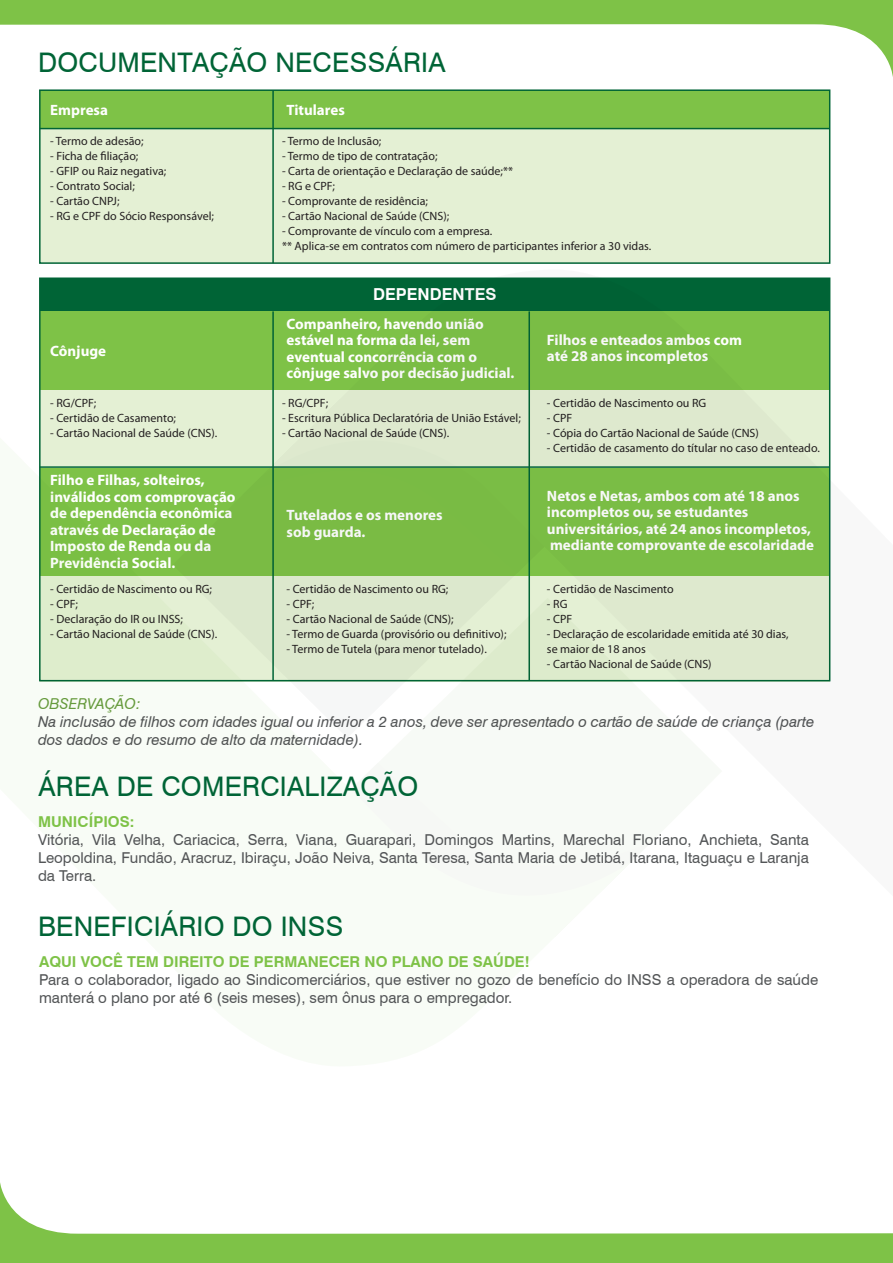
<style>
.page{position:relative;width:893px;height:1263px;background:#fff}
.page>*{position:absolute;margin:0;border:0;box-sizing:border-box;transform-origin:0 0}
.t1{font:27px "Swiss 721 BT";letter-spacing:.01em;color:#006436}
.t2{font:700 16.5px "Swiss 721 BT";color:#fff}
.t3{font:700 15px/16.5px "Myriad Pro";color:#fff}
.t4{font:15px/18px "Swiss 721 BT";color:#535557;text-align:justify}
.t5{font:italic 15px/18px "Swiss 721 BT";color:#535557}
.t6{font:700 15px "Swiss 721 BT";color:#7ec247}
.t7{font:italic 15px "Swiss 721 BT";color:#699d40}
.t8{font:12px/15px "Myriad Pro";color:#231f20}
</style>
<div class="page">
<div style="left:40px;top:129px;width:790px;height:133px;background:#e4f0d4"></div>
<div style="left:40px;top:90px;width:790px;height:39px;background:#7ec247"></div>
<div style="left:39px;top:89px;width:791px;height:175px;border:2px solid #006436"></div>
<hr style="left:272px;top:90px;width:2px;height:173px;background:#006436">
<hr style="left:40px;top:128px;width:790px;height:1px;background:#006436">
<div style="left:40px;top:390px;width:790px;height:77px;background:#e4f0d4"></div>
<div style="left:40px;top:311px;width:790px;height:79px;background:#7ec247"></div>
<div style="left:40px;top:278px;width:790px;height:33px;background:#006436"></div>
<svg style="left:39px;top:423px;width:133px;height:259px;fill:#deedcc"></svg>
<svg style="left:172px;top:466px;width:89px;height:216px;background:#b0d690"></svg>
<div style="left:242px;top:466px;width:19px;height:107px;background:#7abb44"></div>
<svg style="left:261px;top:277px;width:570px;height:405px;fill:#7ec247"></svg>
<svg style="left:0;top:0;width:893px;height:77px"></svg>
<svg style="left:0;top:1182px;width:893px;height:81px"></svg>
<h1 class="t1" style="left:38px;top:46px;width:409px">DOCUMENTAÇÃO NECESSÁRIA</h1>
<p class="t3" style="left:50px;top:102px;width:59px">Empresa</p>
<p class="t3" style="left:287px;top:102px;width:60px">Titulares</p>
<p class="t8" style="left:50px;top:134px;width:95px">- Termo de adesão;</p>
<p class="t8" style="left:50px;top:149px;width:90px">- Ficha de filiação;</p>
<p class="t8" style="left:50px;top:164px;width:118px">- GFIP ou Raiz negativa;</p>
<p class="t8" style="left:50px;top:179px;width:86px">- Contrato Social;</p>
<p class="t8" style="left:50px;top:194px;width:71px">- Cartão CNPJ;</p>
<p class="t8" style="left:50px;top:209px;width:165px">- RG e CPF do Sócio Responsável;</p>
<p class="t3" style="left:50px;top:343px;width:57px">Cônjuge</p>
<p class="t8" style="left:50px;top:396px;width:48px">- RG/CPF;</p>
<p class="t8" style="left:50px;top:411px;width:127px">- Certidão de Casamento;</p>
<p class="t8" style="left:50px;top:426px;width:169px">- Cartão Nacional de Saúde (CNS).</p>
<p class="t3" style="left:50px;top:472px;width:187px">Filho e Filhas, solteiros, inválidos com comprovação de dependência econômica através de Declaração de<br>Imposto de Renda ou da<br>Previdência Social.</p>
<p class="t8" style="left:50px;top:582px;width:163px">- Certidão de Nascimento ou RG;</p>
<p class="t8" style="left:50px;top:597px;width:29px">- CPF;</p>
<p class="t8" style="left:50px;top:612px;width:134px">- Declaração do IR ou INSS;</p>
<p class="t8" style="left:50px;top:627px;width:169px">- Cartão Nacional de Saúde (CNS).</p>
<p class="t8" style="left:282px;top:134px;width:101px">- Termo de Inclusão;</p>
<p class="t8" style="left:282px;top:149px;width:157px">- Termo de tipo de contratação;</p>
<p class="t8" style="left:282px;top:164px;width:232px">- Carta de orientação e Declaração de saúde;**</p>
<p class="t8" style="left:282px;top:179px;width:55px">- RG e CPF;</p>
<p class="t8" style="left:282px;top:194px;width:147px">- Comprovante de residência;</p>
<p class="t8" style="left:282px;top:209px;width:169px">- Cartão Nacional de Saúde (CNS);</p>
<p class="t8" style="left:282px;top:224px;width:371px">- Comprovante de vínculo com a empresa.<br>** Aplica-se em contratos com número de participantes inferior a 30 vidas.</p>
<h2 class="t2" style="left:373px;top:284px;width:125px">DEPENDENTES</h2>
<p class="t3" style="left:287px;top:315px;width:229px">Companheiro, havendo união estável na forma da lei, sem eventual concorrência com o cônjuge salvo por decisão judicial.</p>
<p class="t8" style="left:282px;top:396px;width:48px">- RG/CPF;</p>
<p class="t8" style="left:282px;top:411px;width:240px">- Escritura Pública Declaratória de União Estável;</p>
<p class="t8" style="left:282px;top:426px;width:169px">- Cartão Nacional de Saúde (CNS).</p>
<p class="t3" style="left:287px;top:507px;width:158px">Tutelados e os menores sob guarda.</p>
<p class="t8" style="left:287px;top:582px;width:163px">- Certidão de Nascimento ou RG;</p>
<p class="t8" style="left:287px;top:597px;width:29px">- CPF;</p>
<p class="t8" style="left:287px;top:612px;width:169px">- Cartão Nacional de Saúde (CNS);</p>
<p class="t8" style="left:287px;top:627px;width:221px">- Termo de Guarda (provisório ou definitivo);</p>
<p class="t8" style="left:287px;top:642px;width:202px">- Termo de Tutela (para menor tutelado).</p>
<p class="t3" style="left:547px;top:331px;width:196px">Filhos e enteados ambos com até 28 anos incompletos</p>
<p class="t8" style="left:547px;top:396px;width:161px">- Certidão de Nascimento ou RG</p>
<p class="t8" style="left:547px;top:411px;width:27px">- CPF</p>
<p class="t8" style="left:547px;top:426px;width:213px">- Cópia do Cartão Nacional de Saúde (CNS)</p>
<p class="t8" style="left:547px;top:441px;width:274px">- Certidão de casamento do títular no caso de enteado.</p>
<p class="t3" style="left:547px;top:488px;width:269px">Netos e Netas, ambos com até 18 anos incompletos ou, se estudantes universitários, até 24 anos incompletos, mediante comprovante de escolaridade</p>
<p class="t8" style="left:547px;top:582px;width:128px">- Certidão de Nascimento</p>
<p class="t8" style="left:547px;top:597px;width:22px">- RG</p>
<p class="t8" style="left:547px;top:612px;width:27px">- CPF</p>
<p class="t8" style="left:547px;top:627px;width:243px">- Declaração de escolaridade emitida até 30 dias, se maior de 18 anos</p>
<p class="t8" style="left:547px;top:657px;width:166px">- Cartão Nacional de Saúde (CNS)</p>
<p class="t7" style="left:38px;top:694px;width:104px">OBSERVAÇÃO:</p>
<p class="t5" style="left:38px;top:712px;width:778px">Na inclusão de filhos com idades igual ou inferior a 2 anos, deve ser apresentado o cartão de saúde de criança (parte dos dados e do resumo de alto da maternidade).</p>
<h1 class="t1" style="left:38px;top:769px;width:381px">ÁREA DE COMERCIALIZAÇÃO</h1>
<p class="t6" style="left:38px;top:812px;width:98px">MUNICÍPIOS:</p>
<p class="t4" style="left:38px;top:830px;width:772px">Vitória, Vila Velha, Cariacica, Serra, Viana, Guarapari, Domingos Martins, Marechal Floriano, Anchieta, Santa Leopoldina, Fundão, Aracruz, Ibiraçu, João Neiva, Santa Teresa, Santa Maria de Jetibá, Itarana, Itaguaçu e Laranja da Terra.</p>
<h1 class="t1" style="left:38px;top:910px;width:307px">BENEFICIÁRIO DO INSS</h1>
<p class="t6" style="left:39px;top:953px;width:492px">AQUI VOCÊ TEM DIREITO DE PERMANECER NO PLANO DE SAÚDE!</p>
<p class="t4" style="left:39px;top:971px;width:781px">Para o colaborador, ligado ao Sindicomerciários, que estiver no gozo de benefício do INSS a operadora de saúde manterá o plano por até 6 (seis meses), sem ônus para o empregador.</p>
</div>
